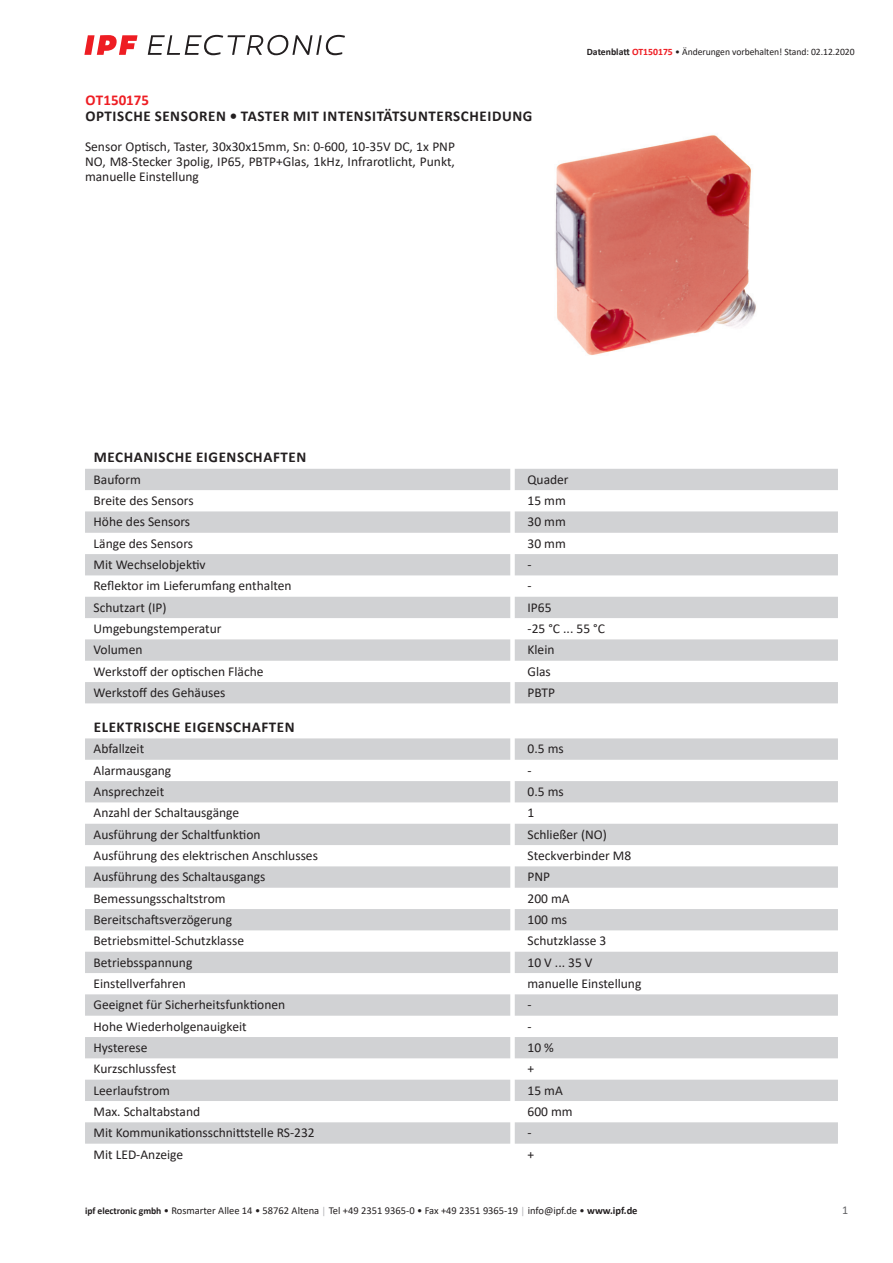
<style>
.page{position:relative;width:893px;height:1263px;background:#fff}
.page>*{position:absolute;margin:0;border:0;box-sizing:border-box;transform-origin:0 0}
.t1{font:700 15px "Calibri";letter-spacing:.04em;color:#231f20}
.t2{font:700 15px "Calibri";color:#ee1d23}
.t3{font:13.5px/15px "Calibri";color:#231f20;text-align:justify}
.t4{font:12px "Calibri";color:#636366}
.t5{font:10.5px "Calibri";color:#231f20}
.t6{font:9.75px "Calibri";letter-spacing:-.005em;color:#231f20}
.s1{font-weight:700}
.s2{font-weight:700;color:#ee1d23}
.s3{font-weight:700;font-size:9.75px}
.s4{font-size:9.75px;color:#a8a9ad}
</style>
<div class="page">
<svg style="left:148px;top:35px;width:197px;height:20px"></svg>
<svg style="left:84px;top:35px;width:54px;height:20px"></svg>
<svg style="left:85px;top:469px;width:753px;height:234px;fill:#d1d2d4"></svg>
<svg style="left:85px;top:738px;width:753px;height:406px;fill:#d3d4d6"></svg>
<img style="left:555px;top:135px;width:201px;height:220px">
<p class="t2" style="left:85px;top:89px;width:65px">OT150175</p>
<p class="t1" style="left:85px;top:106px;width:449px">OPTISCHE SENSOREN • TASTER MIT INTENSITÄTSUNTERSCHEIDUNG</p>
<p class="t3" style="left:85px;top:139px;width:371px">Sensor Optisch, Taster, 30x30x15mm, Sn: 0-600, 10-35V DC, 1x PNP NO, M8-Stecker 3polig, IP65, PBTP+Glas, 1kHz, Infrarotlicht, Punkt, manuelle Einstellung</p>
<p class="t6" style="left:587px;top:45px;width:269px"><span class="s1">Datenblatt</span> <span class="s2">OT150175</span> • Änderungen vorbehalten! Stand: 02.12.2020</p>
<p class="t1" style="left:94px;top:447px;width:214px">MECHANISCHE EIGENSCHAFTEN</p>
<p class="t3" style="left:94px;top:471px;width:49px">Bauform</p>
<p class="t3" style="left:527px;top:471px;width:43px">Quader</p>
<p class="t3" style="left:94px;top:493px;width:102px">Breite des Sensors</p>
<p class="t3" style="left:527px;top:493px;width:40px">15 mm</p>
<p class="t3" style="left:94px;top:514px;width:98px">Höhe des Sensors</p>
<p class="t3" style="left:527px;top:514px;width:40px">30 mm</p>
<p class="t3" style="left:94px;top:535px;width:101px">Länge des Sensors</p>
<p class="t3" style="left:527px;top:535px;width:40px">30 mm</p>
<p class="t3" style="left:94px;top:557px;width:114px">Mit Wechselobjektiv</p>
<p class="t3" style="left:527px;top:557px;width:6px">-</p>
<p class="t3" style="left:94px;top:578px;width:200px">Reflektor im Lieferumfang enthalten</p>
<p class="t3" style="left:527px;top:578px;width:6px">-</p>
<p class="t3" style="left:94px;top:599px;width:75px">Schutzart (IP)</p>
<p class="t3" style="left:527px;top:599px;width:26px">IP65</p>
<p class="t3" style="left:94px;top:621px;width:129px">Umgebungstemperatur</p>
<p class="t3" style="left:527px;top:621px;width:79px">-25 °C ... 55 °C</p>
<p class="t3" style="left:94px;top:642px;width:50px">Volumen</p>
<p class="t3" style="left:527px;top:642px;width:29px">Klein</p>
<p class="t3" style="left:94px;top:663px;width:171px">Werkstoff der optischen Fläche</p>
<p class="t3" style="left:527px;top:663px;width:25px">Glas</p>
<p class="t3" style="left:94px;top:685px;width:133px">Werkstoff des Gehäuses</p>
<p class="t3" style="left:527px;top:685px;width:29px">PBTP</p>
<p class="t1" style="left:94px;top:716px;width:202px">ELEKTRISCHE EIGENSCHAFTEN</p>
<p class="t3" style="left:94px;top:741px;width:52px">Abfallzeit</p>
<p class="t3" style="left:527px;top:741px;width:38px">0.5 ms</p>
<p class="t3" style="left:94px;top:762px;width:79px">Alarmausgang</p>
<p class="t3" style="left:527px;top:762px;width:6px">-</p>
<p class="t3" style="left:94px;top:784px;width:72px">Ansprechzeit</p>
<p class="t3" style="left:527px;top:784px;width:38px">0.5 ms</p>
<p class="t3" style="left:94px;top:805px;width:147px">Anzahl der Schaltausgänge</p>
<p class="t3" style="left:527px;top:805px;width:8px">1</p>
<p class="t3" style="left:94px;top:826px;width:169px">Ausführung der Schaltfunktion</p>
<p class="t3" style="left:527px;top:826px;width:81px">Schließer (NO)</p>
<p class="t3" style="left:94px;top:848px;width:226px">Ausführung des elektrischen Anschlusses</p>
<p class="t3" style="left:527px;top:848px;width:105px">Steckverbinder M8</p>
<p class="t3" style="left:94px;top:869px;width:173px">Ausführung des Schaltausgangs</p>
<p class="t3" style="left:527px;top:869px;width:24px">PNP</p>
<p class="t3" style="left:94px;top:890px;width:134px">Bemessungsschaltstrom</p>
<p class="t3" style="left:527px;top:890px;width:44px">200 mA</p>
<p class="t3" style="left:94px;top:912px;width:140px">Bereitschaftsverzögerung</p>
<p class="t3" style="left:527px;top:912px;width:41px">100 ms</p>
<p class="t3" style="left:94px;top:933px;width:152px">Betriebsmittel-Schutzklasse</p>
<p class="t3" style="left:527px;top:933px;width:80px">Schutzklasse 3</p>
<p class="t3" style="left:94px;top:954px;width:100px">Betriebsspannung</p>
<p class="t3" style="left:527px;top:954px;width:67px">10 V ... 35 V</p>
<p class="t3" style="left:94px;top:976px;width:94px">Einstellverfahren</p>
<p class="t3" style="left:527px;top:976px;width:115px">manuelle Einstellung</p>
<p class="t3" style="left:94px;top:997px;width:193px">Geeignet für Sicherheitsfunktionen</p>
<p class="t3" style="left:527px;top:997px;width:6px">-</p>
<p class="t3" style="left:94px;top:1018px;width:155px">Hohe Wiederholgenauigkeit</p>
<p class="t3" style="left:527px;top:1018px;width:6px">-</p>
<p class="t3" style="left:94px;top:1040px;width:55px">Hysterese</p>
<p class="t3" style="left:527px;top:1040px;width:28px">10 %</p>
<p class="t3" style="left:94px;top:1061px;width:84px">Kurzschlussfest</p>
<p class="t3" style="left:527px;top:1061px;width:8px">+</p>
<p class="t3" style="left:94px;top:1082px;width:78px">Leerlaufstrom</p>
<p class="t3" style="left:527px;top:1082px;width:37px">15 mA</p>
<p class="t3" style="left:94px;top:1104px;width:108px">Max. Schaltabstand</p>
<p class="t3" style="left:527px;top:1104px;width:47px">600 mm</p>
<p class="t3" style="left:94px;top:1125px;width:223px">Mit Kommunikationsschnittstelle RS-232</p>
<p class="t3" style="left:527px;top:1125px;width:6px">-</p>
<p class="t3" style="left:94px;top:1146px;width:91px">Mit LED-Anzeige</p>
<p class="t3" style="left:527px;top:1146px;width:8px">+</p>
<p class="t5" style="left:85px;top:1203px;width:554px"><span class="s3">ipf electronic gmbh</span> • Rosmarter Allee 14 • 58762 Altena <span class="s4">│</span> Tel +49 2351 9365-0 • Fax +49 2351 9365-19 <span class="s4">│</span> info@ipf.de • <span class="s1">www.ipf.de</span></p>
<p class="t4" style="left:842px;top:1201px;width:8px">1</p>
</div>
